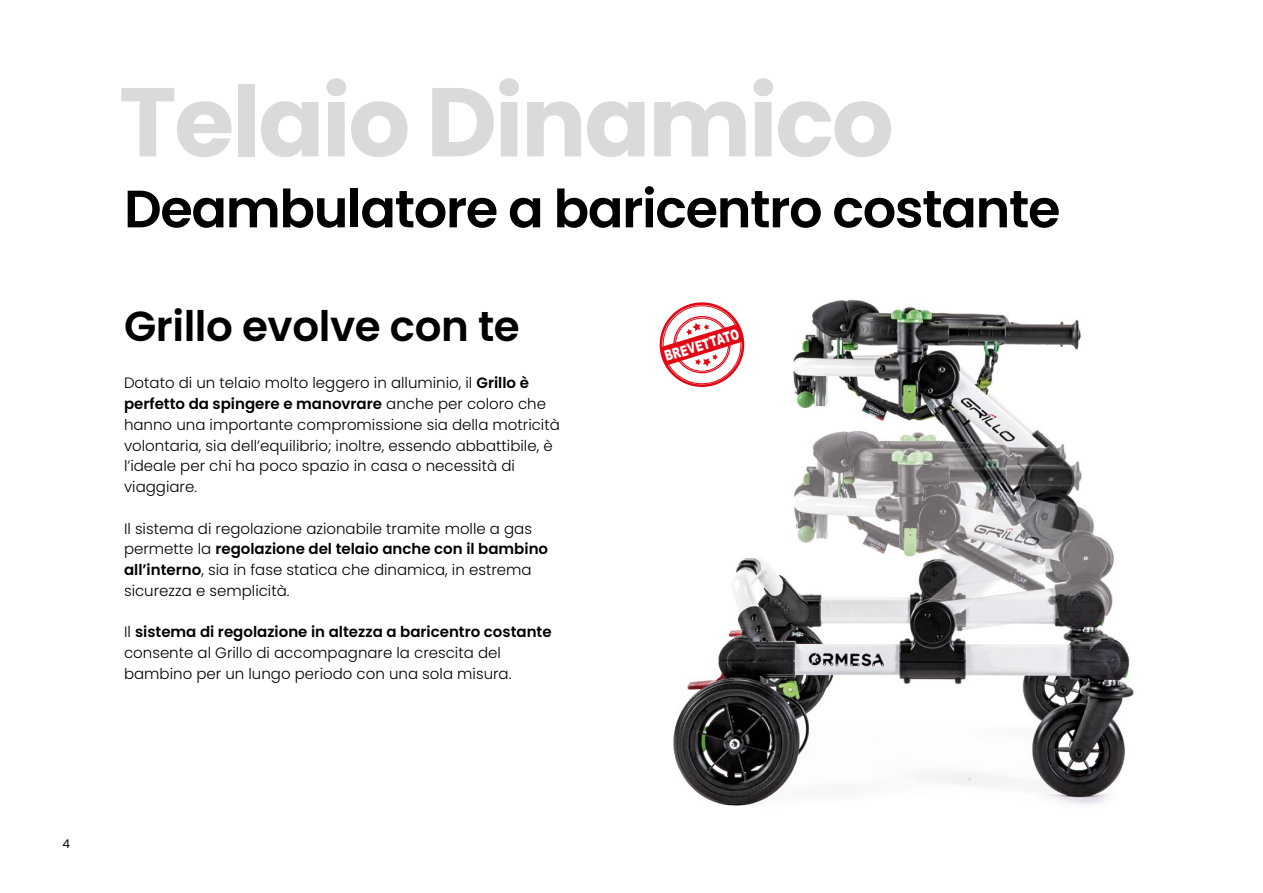
<style>
.page{position:relative;width:1263px;height:893px;background:#fff}
.page>*{position:absolute;margin:0;border:0;box-sizing:border-box;transform-origin:0 0}
.t1{font:700 97.5px "Poppins";letter-spacing:-.025em;color:#dadada}
.t2{font:600 52.5px "Poppins";letter-spacing:-.025em;color:#000}
.t3{font:600 42px "Poppins";letter-spacing:-.01em;color:#000}
.t4{font:300 15px/20.7px "Poppins";color:#000}
.t5{font:900 14.7px "Arial";color:#fff;scale:.7 1}
.t6{font:12px "Poppins";color:#000}
.s1{font-weight:600}
</style>
<div class="page">
<img style="left:659px;top:299px;width:475px;height:507px">
<svg style="left:660px;top:302px;width:84px;height:85px"></svg>
<h1 class="t1" style="left:119px;top:66px;width:776px">Telaio Dinamico</h1>
<h2 class="t2" style="left:124px;top:179px;width:938px">Deambulatore a baricentro costante</h2>
<h3 class="t3" style="left:124px;top:302px;width:397px">Grillo evolve con te</h3>
<p class="t4" style="left:124px;top:373px;width:437px">Dotato di un telaio molto leggero in alluminio, il <span class="s1">Grillo è perfetto da spingere e manovrare</span> anche per coloro che hanno una importante compromissione sia della motricità volontaria, sia dell’equilibrio; inoltre, essendo abbattibile, è l’ideale per chi ha poco spazio in casa o necessità di viaggiare.</p>
<p class="t4" style="left:124px;top:518px;width:426px">Il sistema di regolazione azionabile tramite molle a gas permette la <span class="s1">regolazione del telaio anche con il bambino all’interno</span>, sia in fase statica che dinamica, in estrema sicurezza e semplicità.</p>
<p class="t4" style="left:124px;top:622px;width:429px">Il <span class="s1">sistema di regolazione in altezza a baricentro costante </span>consente al Grillo di accompagnare la crescita del bambino per un lungo periodo con una sola misura.</p>
<p class="t5" style="left:662px;top:346px;width:112px;rotate:-17deg">BREVETTATO</p>
<p class="t6" style="left:62px;top:837px;width:9px">4</p>
</div>
